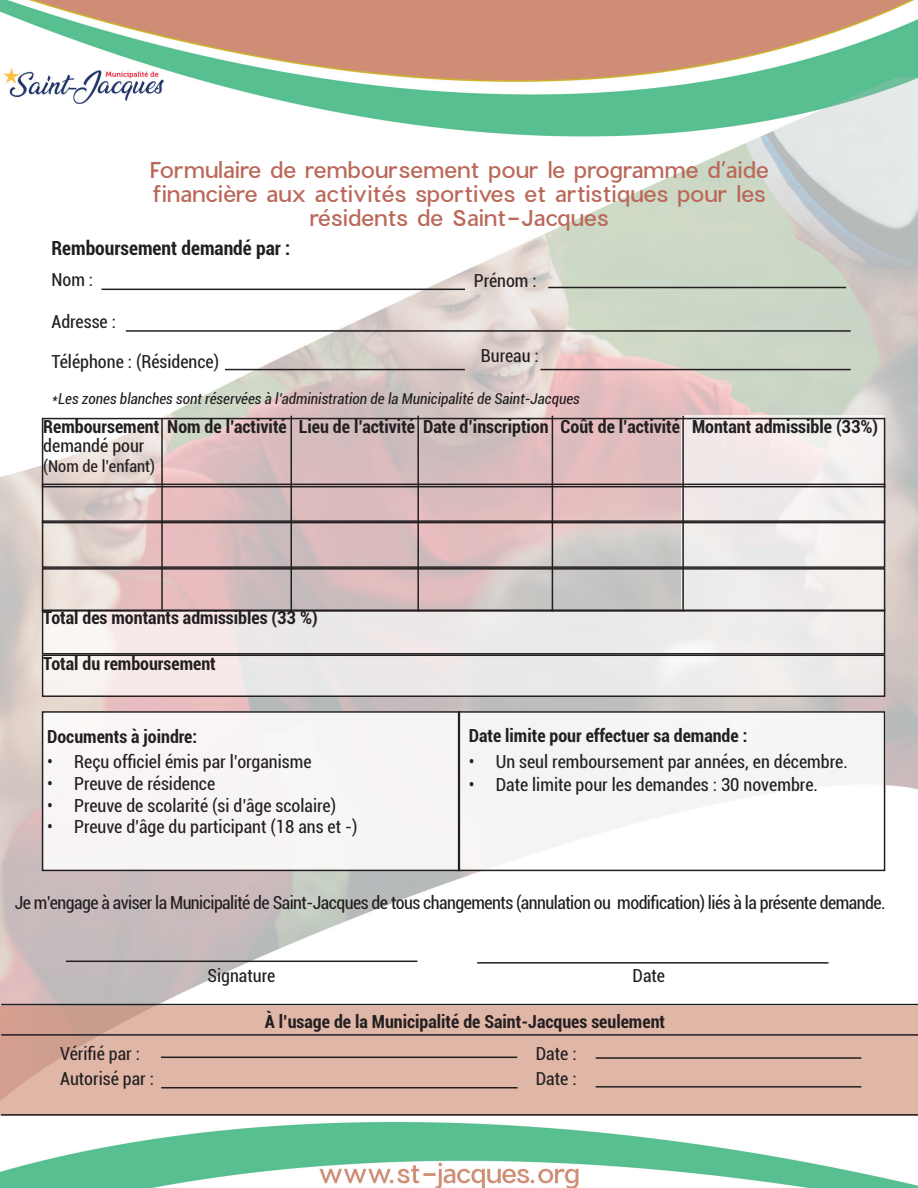
<style>
.page{position:relative;width:918px;height:1188px;background:#fff}
.page>*{position:absolute;margin:0;border:0;box-sizing:border-box;transform-origin:0 0}
.t1{font:500 22.5px/23.9px "Charlevoix Pro";color:#ba6959;text-align:center}
.t2{font:700 condensed 19.5px "Roboto";color:#231f20}
.t3{font:condensed 18px "Roboto";color:#231f20}
.t4{font:700 condensed 18px "Roboto";color:#231f20}
.t5{font:condensed 18px "Roboto";letter-spacing:-.03em;color:#231f20}
.t6{font:condensed 16.5px "Roboto";color:#231f20}
.t7{font:italic condensed 15px "Roboto";color:#231f20}
</style>
<div class="page">
<img style="left:0;top:0;width:918px;height:1188px">
<svg style="left:0;top:1006px;width:918px;height:110px;fill:#e0b6a7"></svg>
<hr style="left:66px;top:961px;width:351px;height:1px;background:#231f20">
<hr style="left:477px;top:962px;width:352px;height:2px;background:#231f20">
<hr style="left:161px;top:1057px;width:356px;height:1px;background:#231f20">
<hr style="left:596px;top:1057px;width:265px;height:2px;background:#231f20">
<hr style="left:596px;top:1086px;width:265px;height:2px;background:#231f20">
<hr style="left:161px;top:1087px;width:357px;height:2px;background:#231f20">
<hr style="left:1px;top:1004px;width:917px;height:1px;background:#231f20">
<hr style="left:1px;top:1034px;width:917px;height:2px;background:#231f20">
<hr style="left:1px;top:1114px;width:917px;height:2px;background:#231f20">
<hr style="left:101px;top:289px;width:364px;height:1px;background:#231f20">
<hr style="left:548px;top:287px;width:298px;height:1px;background:#231f20">
<hr style="left:126px;top:330px;width:725px;height:2px;background:#231f20">
<hr style="left:225px;top:369px;width:240px;height:1px;background:#231f20">
<hr style="left:540px;top:369px;width:311px;height:1px;background:#231f20">
<div style="left:42px;top:711px;width:843px;height:160px;background:#f7f4f4"></div>
<div style="left:42px;top:711px;width:418px;height:160px;border:2px solid #231f20"></div>
<div style="left:458px;top:711px;width:427px;height:160px;border:2px solid #231f20"></div>
<div style="left:42px;top:612px;width:842px;height:85px;background:#ede9e9"></div>
<div style="left:682px;top:416px;width:202px;height:196px;background:#f1eceb"></div>
<div style="left:42px;top:609px;width:843px;height:46px;border:2px solid #231f20"></div>
<div style="left:42px;top:655px;width:843px;height:42px;border:2px solid #231f20"></div>
<div style="left:42px;top:520px;width:843px;height:48px;border:2px solid #231f20"></div>
<div style="left:42px;top:568px;width:843px;height:44px;border:2px solid #231f20"></div>
<div style="left:42px;top:418px;width:843px;height:69px;border:2px solid #231f20"></div>
<hr style="left:682px;top:416px;width:2px;height:196px;background:#231f20">
<hr style="left:552px;top:416px;width:1px;height:196px;background:#231f20">
<hr style="left:417px;top:416px;width:2px;height:196px;background:#231f20">
<hr style="left:291px;top:416px;width:1px;height:196px;background:#231f20">
<hr style="left:161px;top:418px;width:2px;height:194px;background:#231f20">
<p class="t1" style="left:149px;top:158px;width:621px">Formulaire de remboursement pour le programme d’aide financière aux activités sportives et artistiques pour les résidents de Saint-Jacques</p>
<p class="t2" style="left:51px;top:235px;width:240px">Remboursement demandé par :</p>
<p class="t3" style="left:51px;top:267px;width:43px">Nom :</p>
<p class="t3" style="left:51px;top:309px;width:66px">Adresse :</p>
<p class="t3" style="left:474px;top:269px;width:64px">Prénom :</p>
<p class="t3" style="left:51px;top:350px;width:169px">Téléphone : (Résidence)</p>
<p class="t3" style="left:481px;top:343px;width:59px">Bureau :</p>
<p class="t7" style="left:52px;top:388px;width:529px">*Les zones blanches sont réservées à l’administration de la Municipalité de Saint-Jacques</p>
<p class="t4" style="left:43px;top:414px;width:836px">Remboursement Nom de l’activité Lieu de l’activité Date d’inscription Coût de l’activité Montant admissible (33%)</p>
<p class="t3" style="left:43px;top:433px;width:103px">demandé pour</p>
<p class="t6" style="left:43px;top:455px;width:113px">(Nom de l’enfant)</p>
<p class="t4" style="left:43px;top:605px;width:276px">Total des montants admissibles (33 %)</p>
<p class="t4" style="left:43px;top:650px;width:174px">Total du remboursement</p>
<p class="t4" style="left:47px;top:724px;width:152px">Documents à joindre:</p>
<p class="t3" style="left:47px;top:750px;width:266px">• Reçu officiel émis par l’organisme</p>
<p class="t3" style="left:47px;top:771px;width:170px">• Preuve de résidence</p>
<p class="t3" style="left:47px;top:793px;width:290px">• Preuve de scolarité (si d’âge scolaire)</p>
<p class="t3" style="left:47px;top:814px;width:312px">• Preuve d’âge du participant (18 ans et -)</p>
<p class="t4" style="left:469px;top:723px;width:280px">Date limite pour effectuer sa demande :</p>
<p class="t3" style="left:469px;top:749px;width:381px">• Un seul remboursement par années, en décembre.</p>
<p class="t3" style="left:469px;top:772px;width:351px">• Date limite pour les demandes : 30 novembre.</p>
<p class="t5" style="left:15px;top:890px;width:872px">Je m’engage à aviser la Municipalité de Saint-Jacques de tous changements (annulation ou modification) liés à la présente demande.</p>
<p class="t3" style="left:208px;top:963px;width:69px">Signature</p>
<p class="t3" style="left:633px;top:963px;width:34px">Date</p>
<p class="t4" style="left:265px;top:1009px;width:402px">À l’usage de la Municipalité de Saint-Jacques seulement</p>
<p class="t3" style="left:60px;top:1041px;width:81px">Vérifié par :</p>
<p class="t3" style="left:536px;top:1041px;width:42px">Date :</p>
<p class="t3" style="left:60px;top:1066px;width:95px">Autorisé par :</p>
<p class="t3" style="left:536px;top:1066px;width:42px">Date :</p>
</div>
